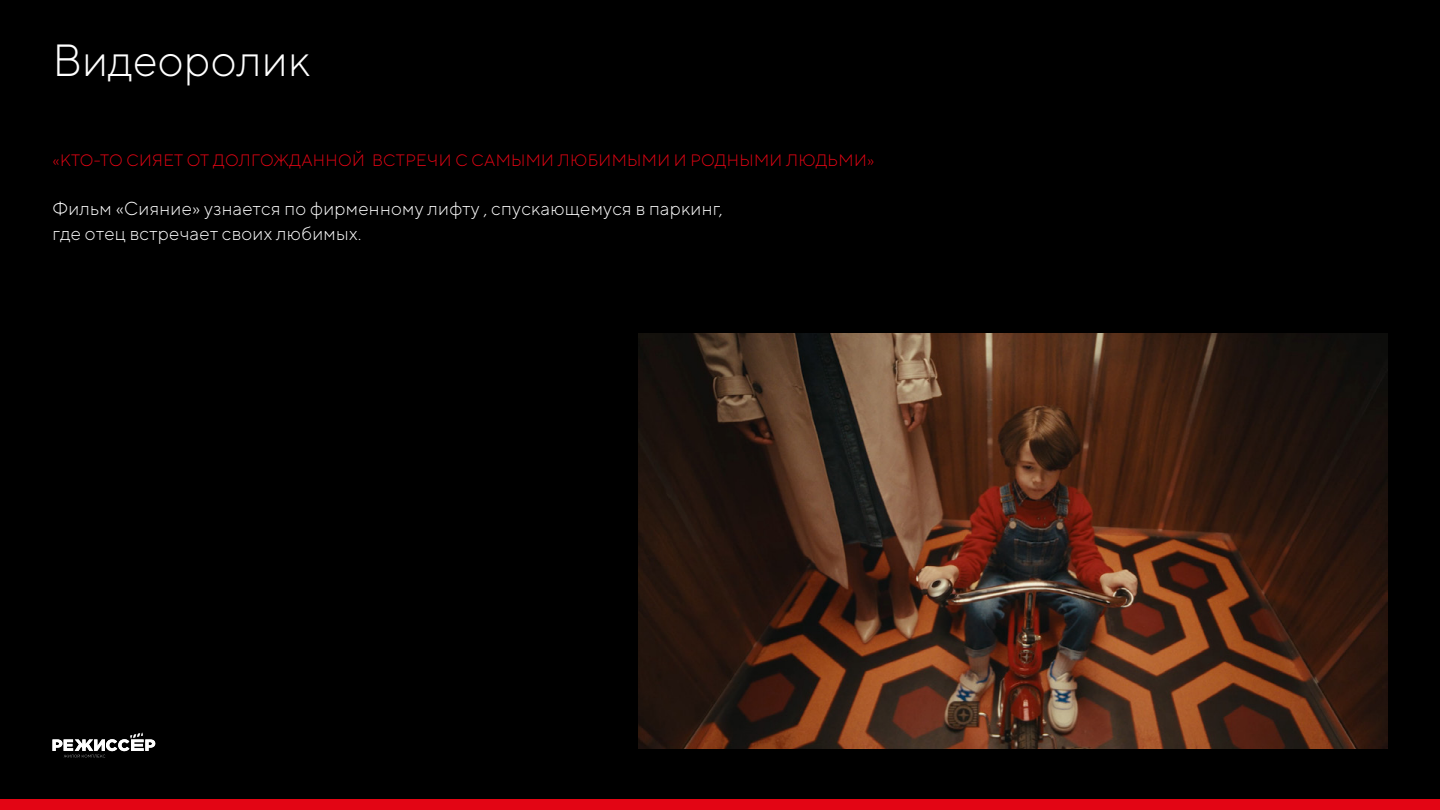
<style>
.page{position:relative;width:1440px;height:810px;background:#000}
.page>*{position:absolute;margin:0;border:0;box-sizing:border-box;transform-origin:0 0}
.t1{font:300 45px "TT Norms";color:#fff}
.t2{font:300 18.75px/24.8px "TT Norms";letter-spacing:.01em;color:#fff}
.t3{font:300 16.5px "TT Norms";letter-spacing:.02em;color:#e30514}
</style>
<div class="page">
<svg style="left:52px;top:733px;width:103px;height:24px"></svg>
<div style="left:0;top:800px;width:1440px;height:10px;background:#e30514"></div>
<img style="left:639px;top:333px;width:749px;height:416px">
<h1 class="t1" style="left:52px;top:33px;width:260px">Видеоролик</h1>
<p class="t3" style="left:52px;top:150px;width:824px">«КТО-ТО СИЯЕТ ОТ ДОЛГОЖДАННОЙ ВСТРЕЧИ С САМЫМИ ЛЮБИМЫМИ И РОДНЫМИ ЛЮДЬМИ»</p>
<p class="t2" style="left:53px;top:196px;width:672px">Фильм «Сияние» узнается по фирменному лифту , спускающемуся в паркинг, где отец встречает своих любимых.</p>
</div>
